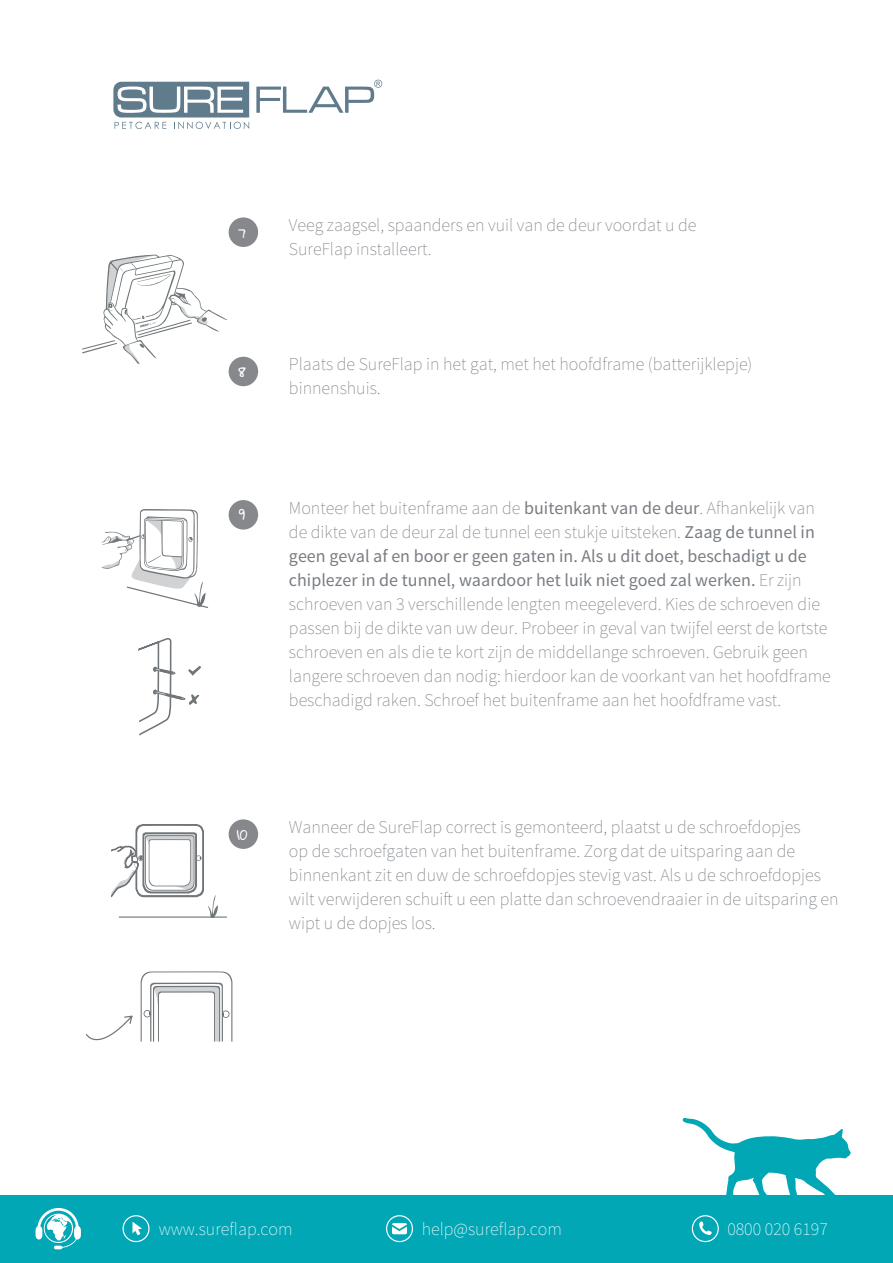
<style>
.page{position:relative;width:893px;height:1263px;background:#fff}
.page>*{position:absolute;margin:0;border:0;box-sizing:border-box;transform-origin:0 0}
.t1{font:200 18px/24px "Source Sans Pro";color:#787d83}
.t2{font:200 18px "Source Sans Pro";color:#fff}
.t3{font:11.85px "Gloria Hallelujah";color:#fff}
.s1{font-weight:400}
</style>
<div class="page">
<div style="left:0;top:1195px;width:893px;height:68px;background:#02a7b6"></div>
<svg style="left:36px;top:1208px;width:45px;height:41px"></svg>
<svg style="left:123px;top:1215px;width:27px;height:27px"></svg>
<svg style="left:682px;top:1118px;width:169px;height:77px"></svg>
<svg style="left:386px;top:1215px;width:27px;height:27px"></svg>
<svg style="left:692px;top:1215px;width:27px;height:27px"></svg>
<svg style="left:256px;top:80px;width:126px;height:33px"></svg>
<svg style="left:113px;top:82px;width:136px;height:47px"></svg>
<div style="left:229px;top:500px;width:29px;height:30px;background:#86888c;border-radius:50%"></div>
<div style="left:229px;top:819px;width:29px;height:30px;background:#86888c;border-radius:50%"></div>
<svg style="left:138px;top:638px;width:63px;height:98px"></svg>
<svg style="left:102px;top:509px;width:107px;height:99px"></svg>
<hr style="left:119px;top:916px;width:108px;height:2px;background:#6f7578">
<svg style="left:111px;top:824px;width:107px;height:94px"></svg>
<svg style="left:141px;top:971px;width:91px;height:70px"></svg>
<svg style="left:85px;top:1015px;width:48px;height:26px"></svg>
<div style="left:229px;top:217px;width:29px;height:30px;background:#86888c;border-radius:50%"></div>
<div style="left:229px;top:357px;width:29px;height:29px;background:#86888c;border-radius:50%"></div>
<svg style="left:82px;top:254px;width:145px;height:110px"></svg>
<p class="t3" style="left:238px;top:227px;width:9px">7</p>
<p class="t3" style="left:238px;top:366px;width:9px">8</p>
<p class="t3" style="left:239px;top:509px;width:8px">9</p>
<p class="t1" style="left:289px;top:213px;width:409px">Veeg zaagsel, spaanders en vuil van de deur voordat u de<br>SureFlap installeert.</p>
<p class="t1" style="left:289px;top:352px;width:465px">Plaats de SureFlap in het gat, met het hoofdframe (batterijklepje) binnenshuis.</p>
<p class="t1" style="left:289px;top:496px;width:543px">Monteer het buitenframe aan de <span class="s1">buitenkant van de deur</span>. Afhankelijk van de dikte van de deur zal de tunnel een stukje uitsteken. <span class="s1">Zaag de tunnel in geen geval af en boor er geen gaten in. Als u dit doet, beschadigt u de chiplezer in de tunnel, waardoor het luik niet goed zal werken.</span> Er zijn schroeven van 3 verschillende lengten meegeleverd. Kies de schroeven die passen bij de dikte van uw deur. Probeer in geval van twijfel eerst de kortste schroeven en als die te kort zijn de middellange schroeven. Gebruik geen langere schroeven dan nodig: hierdoor kan de voorkant van het hoofdframe beschadigd raken. Schroef het buitenframe aan het hoofdframe vast.</p>
<p class="t3" style="left:237px;top:829px;width:12px">10</p>
<p class="t1" style="left:289px;top:815px;width:551px">Wanneer de SureFlap correct is gemonteerd, plaatst u de schroefdopjes<br>op de schroefgaten van het buitenframe. Zorg dat de uitsparing aan de binnenkant zit en duw de schroefdopjes stevig vast. Als u de schroefdopjes wilt verwijderen schuift u een platte dan schroevendraaier in de uitsparing en wipt u de dopjes los.</p>
<p class="t2" style="left:159px;top:1218px;width:135px">www.sureflap.com</p>
<p class="t2" style="left:422px;top:1218px;width:142px">help@sureflap.com</p>
<p class="t2" style="left:727px;top:1218px;width:102px">0800 020 6197</p>
</div>
